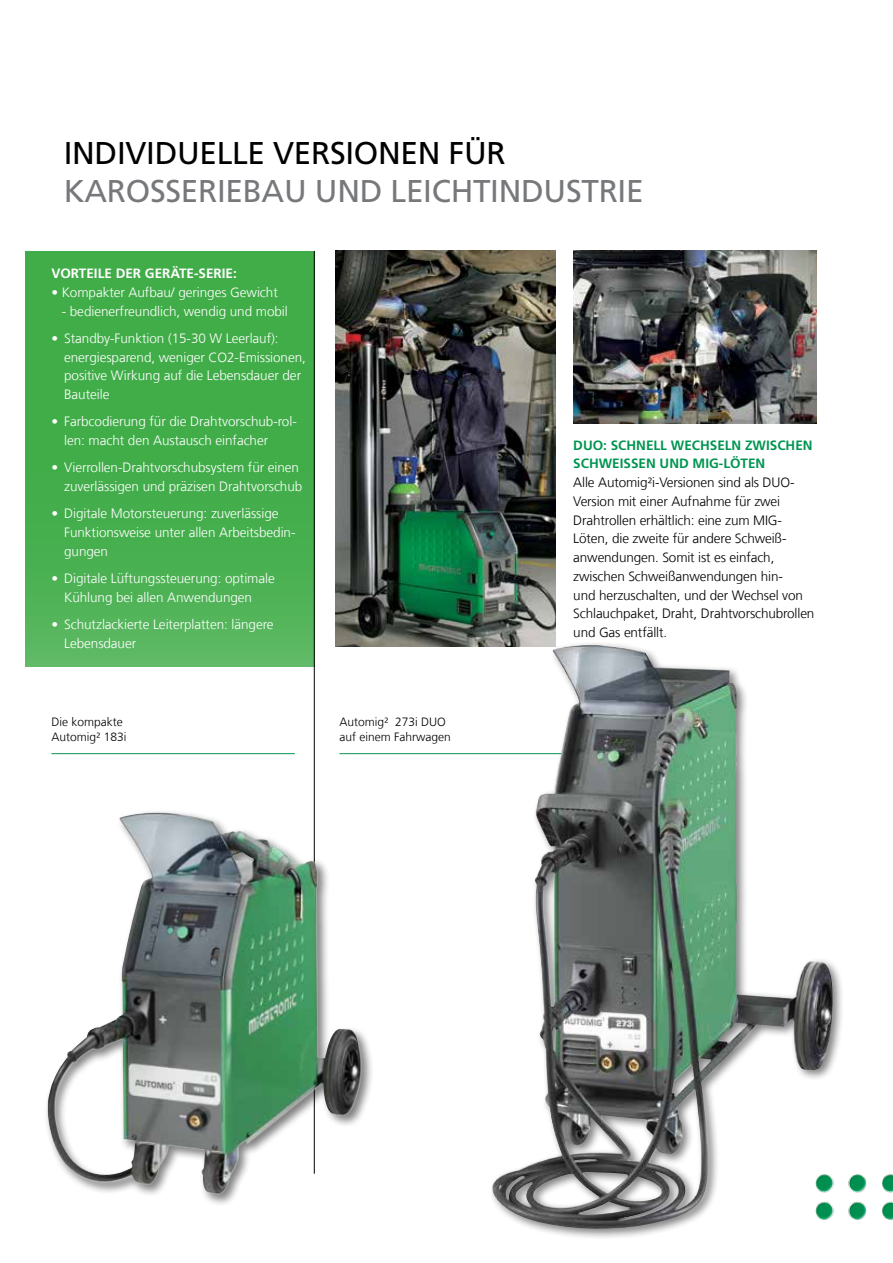
<style>
.page{position:relative;width:893px;height:1263px;background:#fff}
.page>*{position:absolute;margin:0;border:0;box-sizing:border-box;transform-origin:0 0}
.t1{font:31.5px "Frutiger LT Pro";letter-spacing:-.01em;color:#77787b}
.t2{font:31.5px "Frutiger LT Pro";letter-spacing:-.01em;color:#000}
.t3{font:300 13.5px/18.8px "Frutiger LT Com";letter-spacing:-.005em;color:#fff}
.t4{font:300 13.5px/18.8px "Frutiger LT Com";letter-spacing:-.01em;color:#000}
.t5{font:700 13.5px/18.8px "Frutiger LT Pro";color:#009551}
.t6{font:700 13.5px "Frutiger LT Pro";color:#fff}
.t7{font:300 12px/15px "Frutiger LT Com";color:#000}
</style>
<div class="page">
<div style="left:26px;top:251px;width:289px;height:415px;background:linear-gradient(to bottom,#3aaa43,#52b459)"></div>
<hr style="left:314px;top:251px;width:1px;height:923px;background:#000">
<div style="left:44px;top:809px;width:331px;height:398px;background:#fff"></div>
<img style="left:46px;top:812px;width:320px;height:384px">
<img style="left:573px;top:251px;width:243px;height:172px">
<img style="left:336px;top:251px;width:219px;height:395px">
<img style="left:848px;top:1174px;width:45px;height:46px">
<hr style="left:51px;top:753px;width:244px;height:1px;background:#009551">
<hr style="left:339px;top:753px;width:244px;height:1px;background:#009551">
<div style="left:488px;top:641px;width:357px;height:600px;background:#000;opacity:.5"></div>
<img style="left:486px;top:645px;width:347px;height:587px">
<h1 class="t2" style="left:64px;top:134px;width:443px">INDIVIDUELLE VERSIONEN FÜR</h1>
<h1 class="t1" style="left:64px;top:172px;width:581px">KAROSSERIEBAU UND LEICHTINDUSTRIE</h1>
<p class="t6" style="left:51px;top:265px;width:187px">VORTEILE DER GERÄTE-SERIE:</p>
<p class="t3" style="left:51px;top:283px;width:228px">• Kompakter Aufbau/ geringes Gewicht</p>
<p class="t3" style="left:62px;top:302px;width:228px">- bedienerfreundlich, wendig und mobil</p>
<p class="t3" style="left:64px;top:329px;width:243px;text-indent:-13px">• Standby-Funktion (15-30 W Leerlauf): energiesparend, weniger CO2-Emissionen, positive Wirkung auf die Lebensdauer der Bauteile</p>
<p class="t3" style="left:64px;top:412px;width:234px;text-indent:-13px">• Farbcodierung für die Drahtvorschub-rol&shy;len: macht den Austausch einfacher</p>
<p class="t3" style="left:51px;top:458px;width:252px;text-align:right">• Vierrollen-Drahtvorschubsystem für einen zuverlässigen und präzisen Drahtvorschub</p>
<p class="t3" style="left:64px;top:504px;width:233px;text-indent:-13px">• Digitale Motorsteuerung: zuverlässige<br>Funktionsweise unter allen Arbeitsbedin&shy;gungen</p>
<p class="t3" style="left:64px;top:569px;width:212px;text-indent:-13px">• Digitale Lüftungssteuerung: optimale<br>Kühlung bei allen Anwendungen</p>
<p class="t3" style="left:64px;top:615px;width:211px;text-indent:-13px">• Schutzlackierte Leiterplatten: längere<br>Lebensdauer</p>
<p class="t7" style="left:51px;top:715px;width:77px">Die kompakte<br>Automig² 183i</p>
<p class="t7" style="left:339px;top:715px;width:113px">Automig² 273i DUO auf einem Fahrwagen</p>
<p class="t5" style="left:573px;top:436px;width:241px">DUO: SCHNELL WECHSELN ZWISCHEN<br>SCHWEISSEN UND MIG-LÖTEN</p>
<p class="t4" style="left:573px;top:473px;width:243px">Alle Automig²i-Versionen sind als DUO-Version mit einer Aufnahme für zwei Drahtrollen erhältlich: eine zum MIG-Löten, die zweite für andere Schweiß&shy;anwendungen. Somit ist es einfach, zwischen Schweißanwendungen hin-<br>und herzuschalten, und der Wechsel von Schlauchpaket, Draht, Drahtvorschubrollen und Gas entfällt.</p>
</div>
